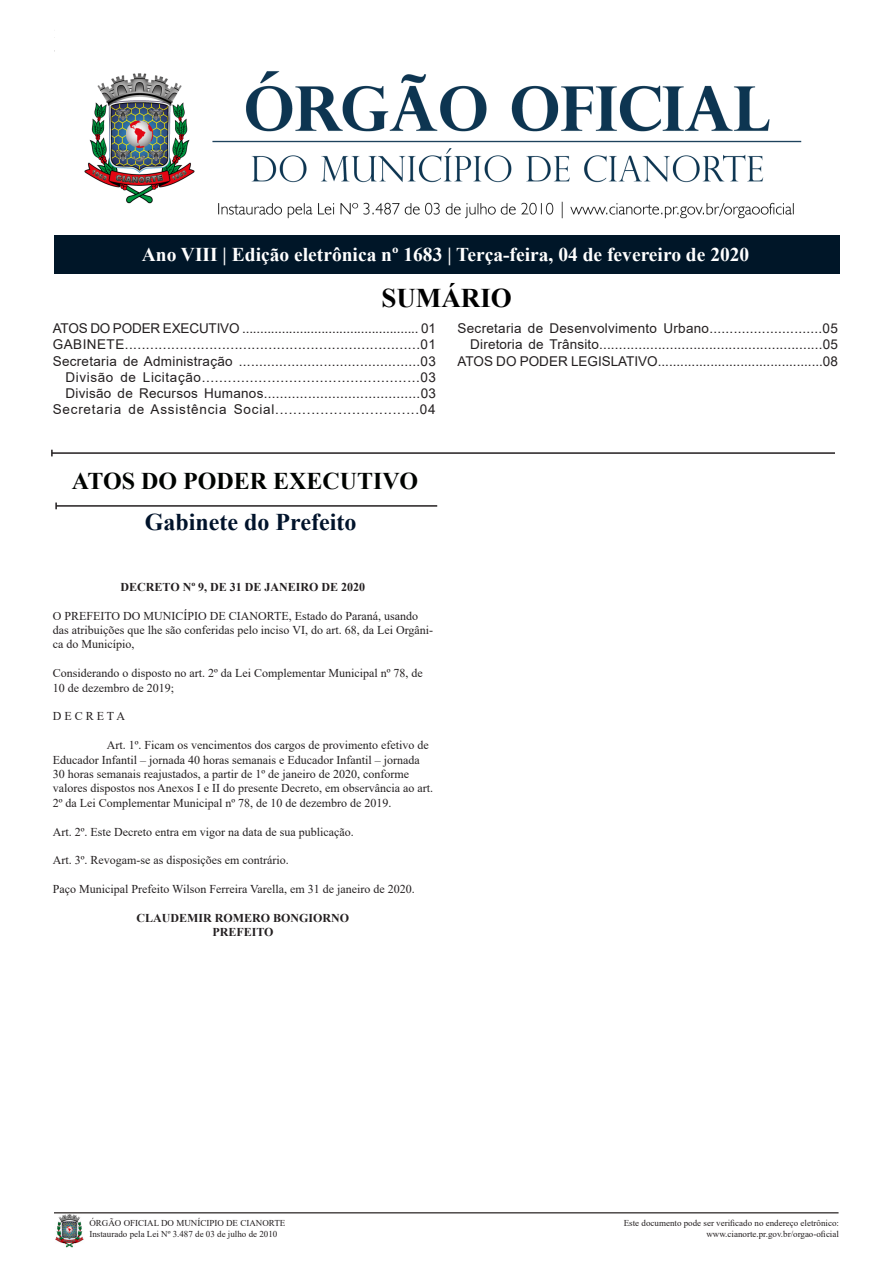
<style>
.page{position:relative;width:893px;height:1263px;background:#fff}
.page>*{position:absolute;margin:0;border:0;box-sizing:border-box;transform-origin:0 0}
.t1{font:700 27px "Times New Roman";color:#000}
.t2{font:700 24px "Times New Roman";color:#000300}
.t3{font:700 24px "Times New Roman";color:#00132b}
.t4{font:700 19.5px "Times New Roman";color:#fff}
.t5{font:13.5px "Arial";letter-spacing:.02em;color:#231f20}
.t6{font:13.5px "Arial";letter-spacing:-.01em;color:#231f20}
.t7{font:13.5px "Arial";letter-spacing:.045em;color:#231f20}
.t8{font:13.5px "Arial";color:#231f20}
.t9{font:13.5px "Arial";letter-spacing:.055em;color:#231f20}
.t10{font:12px/14.4px "Times New Roman";color:#231f20}
.t11{font:700 12px "Times New Roman";color:#231f20}
.t12{font:9px/10.8px "Times New Roman";color:#231f20}
</style>
<div class="page">
<img style="left:54px;top:1213px;width:30px;height:35px">
<hr style="left:54px;top:1212px;width:784px;height:1px;background:#4d4948">
<img style="left:84px;top:71px;width:718px;height:148px">
<div style="left:54px;top:236px;width:785px;height:38px;background:#001628"></div>
<hr style="left:52px;top:452px;width:783px;height:2px;background:#231f20">
<svg style="left:51px;top:450px;width:2px;height:6px"></svg>
<hr style="left:56px;top:505px;width:381px;height:2px;background:#231f20">
<svg style="left:55px;top:502px;width:2px;height:7px"></svg>
<p class="t4" style="left:142px;top:240px;width:609px">Ano VIII | Edição eletrônica nº 1683 | Terça-feira, 04 de fevereiro de 2020</p>
<p class="t1" style="left:381px;top:278px;width:132px">SUMÁRIO</p>
<p class="t6" style="left:53px;top:319px;width:385px">ATOS DO PODER EXECUTIVO ................................................. 01</p>
<p class="t5" style="left:53px;top:335px;width:385px">GABINETE......................................................................01</p>
<p class="t5" style="left:53px;top:352px;width:385px">Secretaria de Administração .............................................03</p>
<p class="t7" style="left:66px;top:368px;width:372px">Divisão de Licitação..................................................03</p>
<p class="t5" style="left:66px;top:384px;width:372px">Divisão de Recursos Humanos.......................................03</p>
<p class="t9" style="left:53px;top:400px;width:384px">Secretaria de Assistência Social................................04</p>
<p class="t5" style="left:457px;top:319px;width:382px">Secretaria de Desenvolvimento Urbano............................05</p>
<p class="t5" style="left:470px;top:335px;width:369px">Diretoria de Trânsito.........................................................05</p>
<p class="t8" style="left:457px;top:352px;width:382px">ATOS DO PODER LEGISLATIVO............................................08</p>
<p class="t2" style="left:72px;top:464px;width:348px">ATOS DO PODER EXECUTIVO</p>
<p class="t3" style="left:145px;top:504px;width:213px">Gabinete do Prefeito</p>
<p class="t11" style="left:121px;top:578px;width:246px">DECRETO Nº 9, DE 31 DE JANEIRO DE 2020</p>
<p class="t10" style="left:53px;top:608px;width:382px">O PREFEITO DO MUNICÍPIO DE CIANORTE, Estado do Paraná, usando das atribuições que lhe são conferidas pelo inciso VI, do art. 68, da Lei Orgâni&shy;ca do Município,</p>
<p class="t10" style="left:53px;top:665px;width:372px">Considerando o disposto no art. 2º da Lei Complementar Municipal nº 78, de<br>10 de dezembro de 2019;</p>
<p class="t10" style="left:53px;top:709px;width:74px">D E C R E T A</p>
<p class="t10" style="left:53px;top:737px;width:382px;text-indent:54px">Art. 1º. Ficam os vencimentos dos cargos de provimento efetivo de Educador Infantil – jornada 40 horas semanais e Educador Infantil – jornada 30 horas semanais reajustados, a partir de 1º de janeiro de 2020, conforme valores dispostos nos Anexos I e II do presente Decreto, em observância ao art.<br>2º da Lei Complementar Municipal nº 78, de 10 de dezembro de 2019.</p>
<p class="t10" style="left:53px;top:824px;width:302px">Art. 2º. Este Decreto entra em vigor na data de sua publicação.</p>
<p class="t10" style="left:53px;top:853px;width:238px">Art. 3º. Revogam-se as disposições em contrário.</p>
<p class="t10" style="left:53px;top:881px;width:363px">Paço Municipal Prefeito Wilson Ferreira Varella, em 31 de janeiro de 2020.</p>
<p class="t11" style="left:137px;top:909px;width:214px">CLAUDEMIR ROMERO BONGIORNO</p>
<p class="t11" style="left:212px;top:924px;width:63px">PREFEITO</p>
<p class="t12" style="left:89px;top:1218px;width:197px">ÓRGÃO OFICIAL DO MUNÍCIPIO DE CIANORTE<br>Instaurado pela Lei Nº 3.487 de 03 de julho de 2010</p>
<p class="t12" style="left:624px;top:1217px;width:217px;text-align:right">Este documento pode ser verificado no endereço eletrônico: www.cianorte.pr.gov.br/orgao-oficial</p>
</div>
